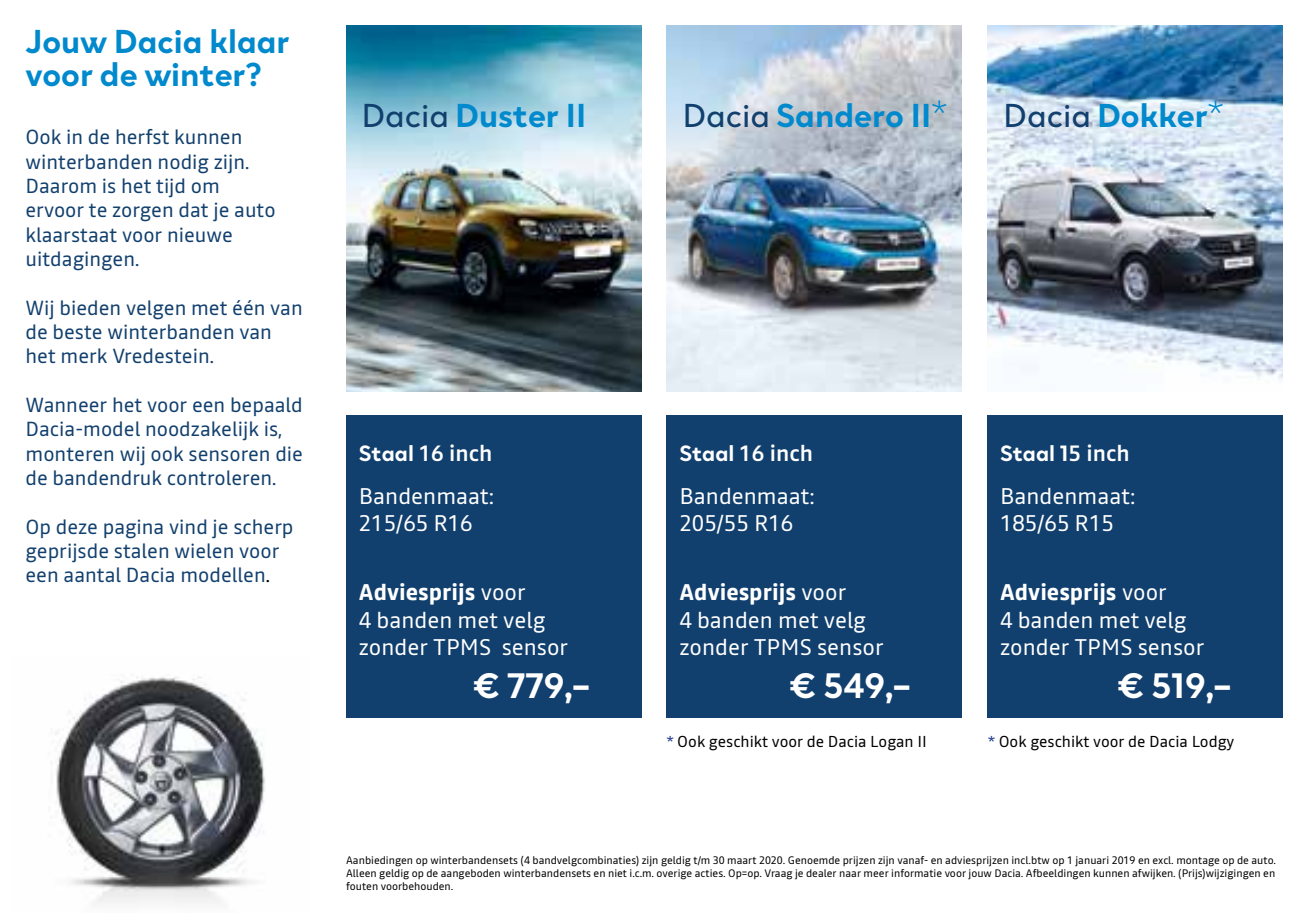
<style>
.page{position:relative;width:1308px;height:913px;background:#fff}
.page>*{position:absolute;margin:0;border:0;box-sizing:border-box;transform-origin:0 0}
.t1{font:700 36px "Dacia Spirit";color:#fff}
.t2{font:700 33.75px/33.8px "Dacia Spirit";color:#0089cd}
.t3{font:22.5px/27px "Read";color:#fff}
.t4{font:700 22.5px "Dacia Spirit";color:#fff}
.t5{font:20.25px/24.3px "Read";color:#12406e}
.t6{font:15.75px "Read";color:#000}
.t7{font:10.8px/13px "Read";color:#000;text-align:justify}
.s1{color:#000}
.s2{font-weight:400;color:#12406e}
.s3{font-weight:300}
.s4{font-family:"Dacia Spirit";font-weight:700}
.s5{font-weight:500}
.s6{font-weight:700}
.s7{font-family:"Read";font-weight:500}
.s8{color:#213a8f}
</style>
<div class="page">
<img style="left:666px;top:26px;width:295px;height:365px">
<img style="left:987px;top:26px;width:295px;height:353px">
<img style="left:51px;top:677px;width:215px;height:227px">
<img style="left:346px;top:26px;width:295px;height:365px">
<div style="left:346px;top:415px;width:295px;height:302px;background:#12406e"></div>
<div style="left:666px;top:415px;width:295px;height:302px;background:#12406e"></div>
<div style="left:987px;top:415px;width:295px;height:302px;background:#12406e"></div>
<h2 class="t2" style="left:25px;top:24px;width:265px">Jouw Dacia klaar voor de winter?</h2>
<p class="t5" style="left:26px;top:125px;width:252px">Ook in de herfst kunnen winterbanden nodig zijn.<br>Daarom is het tijd om ervoor te zorgen dat je auto klaarstaat voor nieuwe uitdagingen.</p>
<p class="t5" style="left:26px;top:295px;width:279px">Wij bieden velgen met één van de beste winterbanden van het merk Vredestein.</p>
<p class="t5" style="left:26px;top:392px;width:279px">Wanneer het voor een bepaald<br>Dacia-model noodzakelijk is, monteren wij ook sensoren die de bandendruk controleren.</p>
<p class="t5" style="left:26px;top:514px;width:269px">Op deze pagina vind je scherp geprijsde stalen wielen voor een aantal Dacia modellen<span class="s1">.</span></p>
<h2 class="t2" style="left:361px;top:98px;width:226px"><span class="s2">Dacia</span> Duster II</h2>
<h2 class="t2" style="left:682px;top:98px;width:266px"><span class="s2">Dacia</span> Sandero II<span class="s3">*</span></h2>
<h2 class="t2" style="left:1003px;top:98px;width:222px"><span class="s2">Dacia</span> Dokker<span class="s3">*</span></h2>
<p class="t3" style="left:359px;top:431px;width:137px;line-height:42.8px"><span class="s4">Staal</span> <span class="s5">16 inch<br></span>Bandenmaat:</p>
<p class="t3" style="left:359px;top:509px;width:115px">215/65 R16</p>
<p class="t3" style="left:359px;top:578px;width:211px"><span class="s6">Adviesprijs</span> voor<br>4 banden met velg zonder TPMS sensor</p>
<h1 class="t1" style="left:473px;top:664px;width:118px">€ 779,–</h1>
<p class="t3" style="left:679px;top:431px;width:137px;line-height:42.8px"><span class="s4">Staal</span> <span class="s5">16 inch<br></span>Bandenmaat:</p>
<p class="t3" style="left:679px;top:509px;width:115px">205/55 R16</p>
<p class="t3" style="left:679px;top:578px;width:206px"><span class="s6">Adviesprijs</span> voor<br>4 banden met velg zonder TPMS sensor</p>
<h1 class="t1" style="left:789px;top:664px;width:123px">€ 549,–</h1>
<p class="t4" style="left:1000px;top:439px;width:131px">Staal 1<span class="s7">5 inch</span></p>
<p class="t3" style="left:1000px;top:482px;width:137px">Bandenmaat:<br>185/65 R15</p>
<p class="t3" style="left:1000px;top:578px;width:206px"><span class="s6">Adviesprijs</span> voor<br>4 banden met velg zonder TPMS sensor</p>
<h1 class="t1" style="left:1117px;top:664px;width:115px">€ 519,–</h1>
<p class="t6" style="left:666px;top:730px;width:262px"><span class="s8">*</span> Ook geschikt voor de Dacia Logan II</p>
<p class="t6" style="left:988px;top:730px;width:248px"><span class="s8">*</span> Ook geschikt voor de Dacia Lodgy</p>
<p class="t7" style="left:346px;top:853px;width:931px">Aanbiedingen op winterbandensets (4 bandvelgcombinaties) zijn geldig t/m 30 maart 2020. Genoemde prijzen zijn vanaf- en adviesprijzen incl.btw op 1 januari 2019 en excl. montage op de auto.<br>Alleen geldig op de aangeboden winterbandensets en niet i.c.m. overige acties. Op=op. Vraag je dealer naar meer informatie voor jouw Dacia. Afbeeldingen kunnen afwijken. (Prijs)wijzigingen en fouten voorbehouden.</p>
</div>
